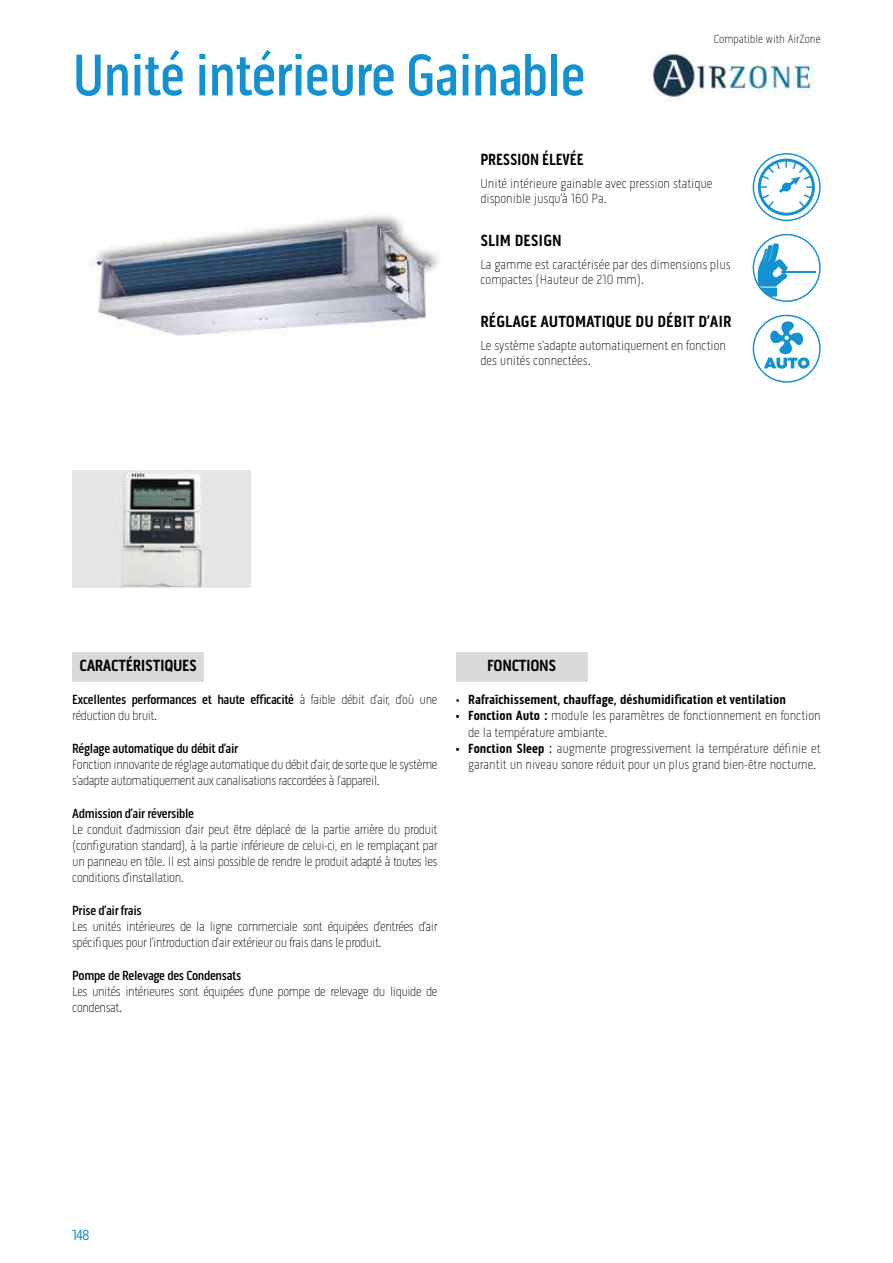
<style>
.page{position:relative;width:893px;height:1263px;background:#fff}
.page>*{position:absolute;margin:0;border:0;box-sizing:border-box;transform-origin:0 0}
.t1{font:500 60px "Pill Gothic 300 mg";letter-spacing:-.02em;color:#1391d1;scale:.95 1}
.t2{font:700 16.5px "Pill Gothic 300 mg";letter-spacing:-.01em;color:#000}
.t3{font:700 16.5px "Pill Gothic 300 mg";letter-spacing:-.01em;color:#000;scale:.95 1}
.t4{font:15px "Pill Gothic 300 mg";color:#1391d1}
.t5{font:100 13.5px/16.2px "Pill Gothic 300 mg";letter-spacing:-.025em;color:#000}
.t6{font:100 13.5px/15px "Pill Gothic 300 mg";color:#000}
.t7{font:500 13.5px "Pill Gothic 300 mg";letter-spacing:-.025em;color:#000}
.t8{font:700 13.5px "Pill Gothic 300 mg";color:#000}
.t9{font:100 12px "Pill Gothic 300 mg";color:#000}
.s1{font-weight:500}
.s2{font-weight:100}
.s3{font-weight:700}
.s4{font-weight:400}
</style>
<div class="page">
<img style="left:89px;top:215px;width:350px;height:121px">
<div style="left:753px;top:153px;width:68px;height:68px;border:1px solid #1391d1;border-radius:50%"></div>
<div style="left:758px;top:159px;width:57px;height:57px;border:3px solid #1391d1;border-radius:50%"></div>
<svg style="left:758px;top:159px;width:57px;height:50px"></svg>
<svg style="left:757px;top:243px;width:31px;height:44px"></svg>
<svg style="left:758px;top:288px;width:19px;height:9px"></svg>
<hr style="left:781px;top:271px;width:35px;height:2px;background:#1391d1">
<div style="left:753px;top:234px;width:68px;height:68px;border:1px solid #1391d1;border-radius:50%"></div>
<div style="left:753px;top:315px;width:68px;height:68px;border:1px solid #1391d1;border-radius:50%"></div>
<svg style="left:764px;top:321px;width:45px;height:48px"></svg>
<img style="left:72px;top:471px;width:179px;height:117px">
<div style="left:72px;top:652px;width:132px;height:29px;background:#dadada"></div>
<div style="left:456px;top:652px;width:132px;height:29px;background:#dadada"></div>
<img style="left:651px;top:51px;width:164px;height:51px">
<h1 class="t1" style="left:72px;top:40px;width:542px">Unité intérieure Gainable</h1>
<p class="t9" style="left:714px;top:32px;width:108px">Compatible with AirZone</p>
<p class="t3" style="left:480px;top:150px;width:110px">PRESSION ÉLEVÉE</p>
<p class="t6" style="left:480px;top:176px;width:233px">Unité intérieure gainable avec pression statique disponible jusqu’à 160 Pa.</p>
<p class="t2" style="left:480px;top:231px;width:83px">SLIM DESIGN</p>
<p class="t6" style="left:480px;top:257px;width:252px">La gamme est caractérisée par des dimensions plus compactes (Hauteur de 210 mm).</p>
<p class="t2" style="left:480px;top:311px;width:252px">RÉGLAGE AUTOMATIQUE DU DÉBIT D’AIR</p>
<p class="t6" style="left:480px;top:338px;width:247px">Le système s’adapte automatiquement en fonction des unités connectées.</p>
<p class="t2" style="left:79px;top:656px;width:119px">CARACTÉRISTIQUES</p>
<p class="t2" style="left:487px;top:656px;width:71px">FONCTIONS</p>
<p class="t5" style="left:72px;top:692px;width:367px"><span class="s1">Excellentes performances et haute efficacité</span> à faible débit d’air, d’où une réduction du bruit.</p>
<p class="t7" style="left:72px;top:740px;width:167px">Réglage automatique du débit d’air</p>
<p class="t5" style="left:72px;top:756px;width:367px">Fonction innovante de réglage automatique du débit d’air, de sorte que le système s’adapte automatiquement aux canalisations raccordées à l’appareil.</p>
<p class="t7" style="left:72px;top:805px;width:123px">Admission d’air réversible</p>
<p class="t5" style="left:72px;top:821px;width:367px;text-align:justify">Le conduit d’admission d’air peut être déplacé de la partie arrière du produit (configuration standard), à la partie inférieure de celui-ci, en le remplaçant par un panneau en tôle. Il est ainsi possible de rendre le produit adapté à toutes les conditions d’installation.</p>
<p class="t7" style="left:72px;top:902px;width:71px">Prise d’air frais</p>
<p class="t5" style="left:72px;top:918px;width:367px">Les unités intérieures de la ligne commerciale sont équipées d’entrées d’air spécifiques pour l’introduction d’air extérieur ou frais dans le produit.</p>
<p class="t7" style="left:72px;top:967px;width:171px">Pompe de Relevage des Condensats</p>
<p class="t5" style="left:72px;top:983px;width:367px">Les unités intérieures sont équipées d’une pompe de relevage du liquide de condensat.</p>
<p class="t8" style="left:455px;top:692px;width:332px"><span class="s2">•</span> Rafraîchissement, chauffage, déshumidification et ventilation</p>
<p class="t6" style="left:468px;top:708px;width:354px;line-height:16.2px;text-indent:-13px"><span class="s3">• Fonction Auto :</span> module les paramètres de fonctionnement en fonction de la température ambiante.</p>
<p class="t6" style="left:468px;top:740px;width:354px;line-height:16.2px;text-indent:-13px"><span class="s3">• Fonction Sleep</span> <span class="s4">:</span> augmente progressivement la température définie et garantit un niveau sonore réduit pour un plus grand bien-être nocturne.</p>
<p class="t4" style="left:72px;top:1226px;width:19px">148</p>
</div>
